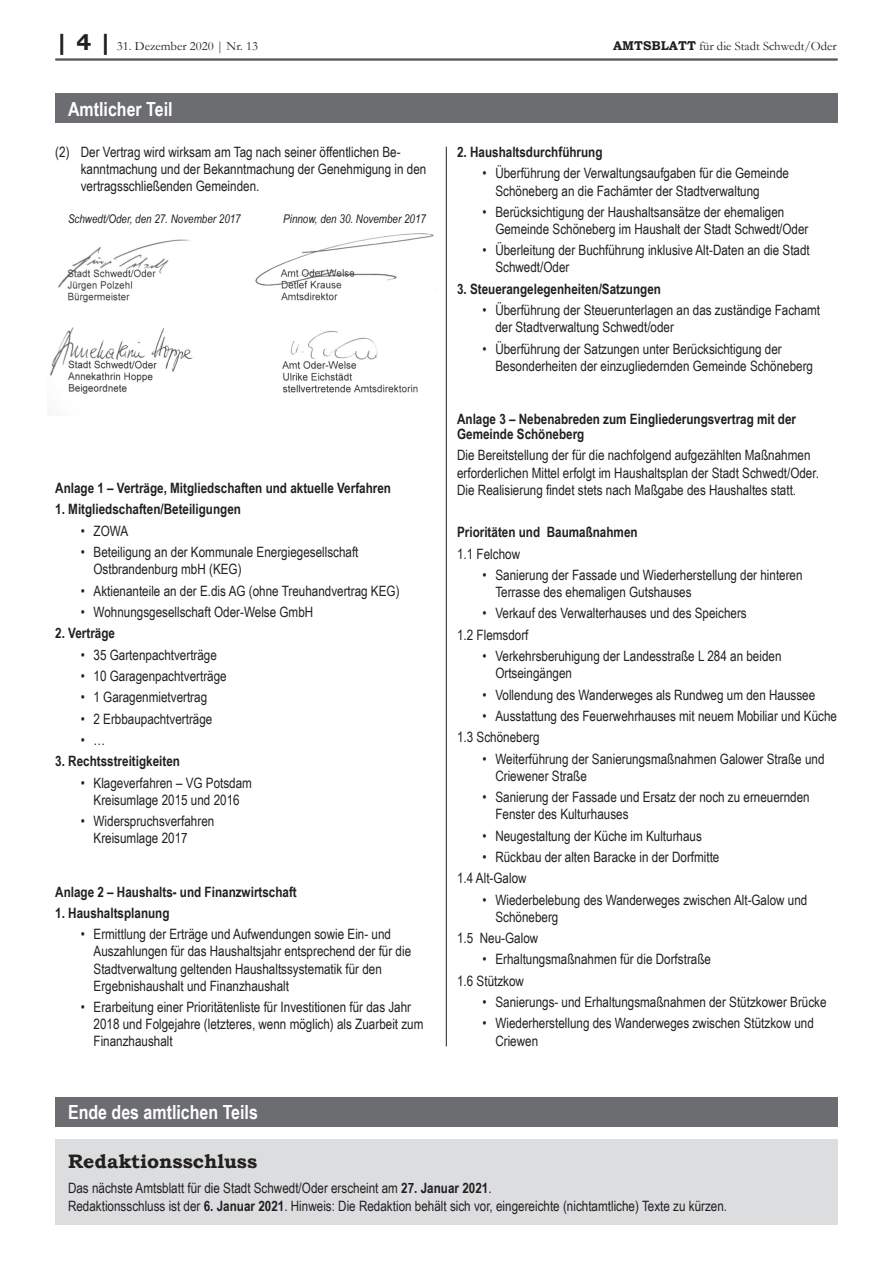
<style>
.page{position:relative;width:893px;height:1263px;background:#fff}
.page>*{position:absolute;margin:0;border:0;box-sizing:border-box;transform-origin:0 0}
.t1{font:700 19.5px "Arial Narrow";color:#fff}
.t2{font:700 19.5px "Bookman Old Style";color:#231f20}
.t3{font:14.25px/17.1px "Arial Narrow";color:#231f20}
.t4{font:700 14.25px/15px "Arial Narrow";color:#231f20}
.t5{font:12.75px "Garamond";color:#231f20}
.t6{font:italic 12px "Arial Narrow";color:#231f20}
.s1{font-family:"Bookman Old Style";font-weight:700;font-size:22.5px}
.s2{font-family:"Bookman Old Style";font-weight:700}
.s3{font-weight:700}
</style>
<div class="page">
<div style="left:55px;top:94px;width:783px;height:29px;background:#6c6d70"></div>
<div style="left:55px;top:1097px;width:783px;height:30px;background:#6c6d70"></div>
<hr style="left:55px;top:59px;width:783px;height:1px;background:#231f20">
<hr style="left:55px;top:60px;width:783px;height:1px;background:#231f20">
<div style="left:55px;top:1140px;width:783px;height:85px;background:#dcdddf"></div>
<hr style="left:446px;top:147px;width:1px;height:899px;background:#231f20">
<img style="left:50px;top:233px;width:388px;height:161px">
<p class="t5" style="left:55px;top:38px;width:204px"><span class="s1">| 4 |</span> 31. Dezember 2020 | Nr. 13</p>
<p class="t5" style="left:613px;top:38px;width:225px"><span class="s2">AMTSBLATT</span> für die Stadt Schwedt/Oder</p>
<h1 class="t1" style="left:68px;top:94px;width:106px">Amtlicher Teil</h1>
<p class="t3" style="left:81px;top:143px;width:347px;text-indent:-26px">(2) Der Vertrag wird wirksam am Tag nach seiner öffentlichen Be&shy;kanntmachung und der Bekanntmachung der Genehmigung in den vertragsschließenden Gemeinden.</p>
<p class="t6" style="left:68px;top:210px;width:174px">Schwedt/Oder, den 27. November 2017</p>
<p class="t6" style="left:283px;top:210px;width:144px">Pinnow, den 30. November 2017</p>
<p class="t4" style="left:55px;top:480px;width:337px">Anlage 1 – Verträge, Mitgliedschaften und aktuelle Verfahren</p>
<p class="t4" style="left:55px;top:501px;width:187px">1. Mitgliedschaften/Beteiligungen</p>
<p class="t3" style="left:81px;top:522px;width:49px">• ZOWA</p>
<p class="t3" style="left:94px;top:543px;width:267px;text-indent:-13px">• Beteiligung an der Kommunale Energiegesellschaft<br>Ostbrandenburg mbH (KEG)</p>
<p class="t3" style="left:81px;top:581px;width:320px">• Aktienanteile an der E.dis AG (ohne Treuhandvertrag KEG)</p>
<p class="t3" style="left:81px;top:603px;width:234px">• Wohnungsgesellschaft Oder-Welse GmbH</p>
<p class="t4" style="left:55px;top:625px;width:61px">2. Verträge</p>
<p class="t3" style="left:81px;top:645px;width:138px">• 35 Gartenpachtverträge</p>
<p class="t3" style="left:81px;top:667px;width:147px">• 10 Garagenpachtverträge</p>
<p class="t3" style="left:81px;top:688px;width:128px">• 1 Garagenmietvertrag</p>
<p class="t3" style="left:81px;top:710px;width:133px">• 2 Erbbaupachtverträge</p>
<p class="t3" style="left:81px;top:731px;width:26px">• …</p>
<p class="t4" style="left:55px;top:753px;width:126px">3. Rechtsstreitigkeiten</p>
<p class="t3" style="left:81px;top:774px;width:173px;text-align:center">• Klageverfahren – VG Potsdam<br>Kreisumlage 2015 und 2016</p>
<p class="t3" style="left:94px;top:812px;width:122px;text-indent:-13px">• Widerspruchsverfahren<br>Kreisumlage 2017</p>
<p class="t4" style="left:55px;top:883px;width:243px">Anlage 2 – Haushalts- und Finanzwirtschaft</p>
<p class="t4" style="left:55px;top:905px;width:116px">1. Haushaltsplanung</p>
<p class="t3" style="left:94px;top:925px;width:319px;text-indent:-13px">• Ermittlung der Erträge und Aufwendungen sowie Ein- und Auszahlungen für das Haushaltsjahr entsprechend der für die Stadtverwaltung geltenden Haushaltssystematik für den Ergebnishaushalt und Finanzhaushalt</p>
<p class="t3" style="left:94px;top:998px;width:331px;text-indent:-13px">• Erarbeitung einer Prioritätenliste für Investitionen für das Jahr<br>2018 und Folgejahre (letzteres, wenn möglich) als Zuarbeit zum<br>Finanzhaushalt</p>
<h1 class="t1" style="left:68px;top:1097px;width:191px">Ende des amtlichen Teils</h1>
<p class="t4" style="left:457px;top:144px;width:147px">2. Haushaltsdurchführung</p>
<p class="t3" style="left:495px;top:164px;width:295px;text-indent:-13px">• Überführung der Verwaltungsaufgaben für die Gemeinde<br>Schöneberg an die Fachämter der Stadtverwaltung</p>
<p class="t3" style="left:495px;top:203px;width:315px;text-indent:-13px">• Berücksichtigung der Haushaltsansätze der ehemaligen<br>Gemeinde Schöneberg im Haushalt der Stadt Schwedt/Oder</p>
<p class="t3" style="left:495px;top:241px;width:316px;text-indent:-13px">• Überleitung der Buchführung inklusive Alt-Daten an die Stadt<br>Schwedt/Oder</p>
<p class="t4" style="left:457px;top:281px;width:205px">3. Steuerangelegenheiten/Satzungen</p>
<p class="t3" style="left:495px;top:301px;width:326px;text-indent:-13px">• Überführung der Steuerunterlagen an das zuständige Fachamt der Stadtverwaltung Schwedt/oder</p>
<p class="t3" style="left:495px;top:339px;width:319px;text-indent:-13px">• Überführung der Satzungen unter Berücksichtigung der<br>Besonderheiten der einzugliedernden Gemeinde Schöneberg</p>
<p class="t4" style="left:457px;top:411px;width:340px">Anlage 3 – Nebenabreden zum Eingliederungsvertrag mit der<br>Gemeinde Schöneberg</p>
<p class="t3" style="left:457px;top:446px;width:363px">Die Bereitstellung der für die nachfolgend aufgezählten Maßnahmen erforderlichen Mittel erfolgt im Haushaltsplan der Stadt Schwedt/Oder.<br>Die Realisierung findet stets nach Maßgabe des Haushaltes statt.</p>
<p class="t4" style="left:457px;top:524px;width:182px">Prioritäten und Baumaßnahmen</p>
<p class="t3" style="left:457px;top:545px;width:64px">1.1 Felchow</p>
<p class="t3" style="left:495px;top:566px;width:309px;text-indent:-13px">• Sanierung der Fassade und Wiederherstellung der hinteren<br>Terrasse des ehemaligen Gutshauses</p>
<p class="t3" style="left:457px;top:602px;width:291px;line-height:21.3px;text-indent:26px">• Verkauf des Verwalterhauses und des Speichers<br>1.2 Flemsdorf</p>
<p class="t3" style="left:495px;top:647px;width:288px;text-indent:-13px">• Verkehrsberuhigung der Landesstraße L 284 an beiden<br>Ortseingängen</p>
<p class="t3" style="left:483px;top:685px;width:334px">• Vollendung des Wanderweges als Rundweg um den Haussee</p>
<p class="t3" style="left:457px;top:705px;width:381px;line-height:21.3px;text-indent:26px">• Ausstattung des Feuerwehrhauses mit neuem Mobiliar und Küche<br>1.3 Schöneberg</p>
<p class="t3" style="left:495px;top:749px;width:331px;text-indent:-13px">• Weiterführung der Sanierungsmaßnahmen Galower Straße und<br>Criewener Straße</p>
<p class="t3" style="left:495px;top:788px;width:316px;text-indent:-13px">• Sanierung der Fassade und Ersatz der noch zu erneuernden<br>Fenster des Kulturhauses</p>
<p class="t3" style="left:483px;top:826px;width:221px">• Neugestaltung der Küche im Kulturhaus</p>
<p class="t3" style="left:457px;top:846px;width:264px;line-height:21.3px;text-indent:26px">• Rückbau der alten Baracke in der Dorfmitte<br>1.4 Alt-Galow</p>
<p class="t3" style="left:495px;top:890px;width:314px;text-indent:-13px">• Wiederbelebung des Wanderweges zwischen Alt-Galow und<br>Schöneberg</p>
<p class="t3" style="left:457px;top:929px;width:83px">1.5 Neu-Galow</p>
<p class="t3" style="left:457px;top:948px;width:255px;line-height:21.3px;text-indent:26px">• Erhaltungsmaßnahmen für die Dorfstraße<br>1.6 Stützkow</p>
<p class="t3" style="left:483px;top:993px;width:345px">• Sanierungs- und Erhaltungsmaßnahmen der Stützkower Brücke</p>
<p class="t3" style="left:495px;top:1014px;width:320px;text-indent:-13px">• Wiederherstellung des Wanderweges zwischen Stützkow und<br>Criewen</p>
<h1 class="t2" style="left:68px;top:1147px;width:191px">Redaktionsschluss</h1>
<p class="t3" style="left:68px;top:1179px;width:661px">Das nächste Amtsblatt für die Stadt Schwedt/Oder erscheint am <span class="s3">27. Januar 2021</span>.<br>Redaktionsschluss ist der <span class="s3">6. Januar 2021</span>. Hinweis: Die Redaktion behält sich vor, eingereichte (nichtamtliche) Texte zu kürzen.</p>
</div>
